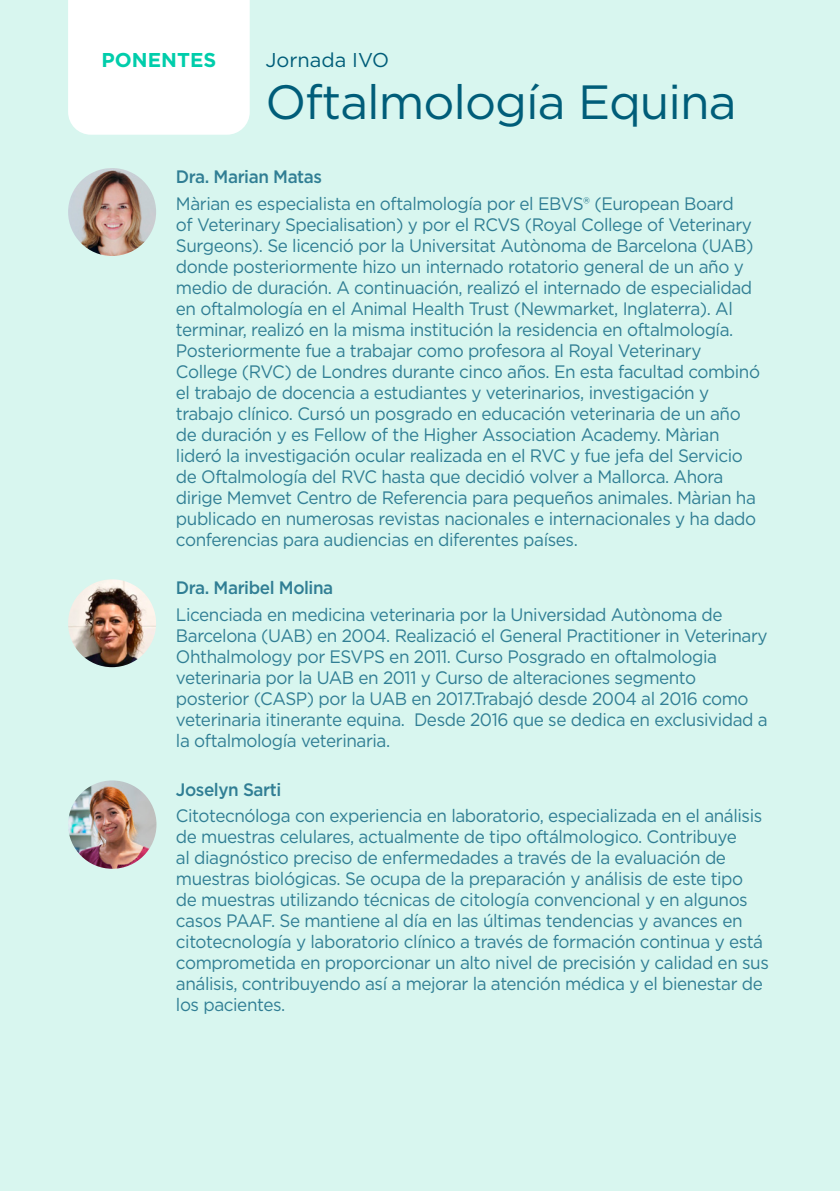
<style>
.page{position:relative;width:840px;height:1191px;background:#fff}
.page>*{position:absolute;margin:0;border:0;box-sizing:border-box;transform-origin:0 0}
.t1{font:48px "Gotham";letter-spacing:-.02em;color:#005d79}
.t2{font:20px "Gotham";color:#005d79}
.t3{font:700 20px "Gotham";color:#00cdab}
.t4{font:18px/21px "Gotham";letter-spacing:-.025em;color:#307e94;scale:.95 1}
.t5{font:500 18px "Gotham";letter-spacing:-.025em;color:#307e94;scale:.95 1}
</style>
<div class="page">
<div style="left:0;top:0;width:839px;height:1191px;background:#d8f6ef"></div>
<img style="left:68px;top:168px;width:88px;height:88px;border-radius:44px">
<img style="left:68px;top:579px;width:88px;height:88px;border-radius:44px">
<img style="left:68px;top:780px;width:88px;height:88px;border-radius:44px">
<div style="left:68px;top:0;width:181px;height:135px;background:#fff"></div>
<p class="t3" style="left:101px;top:47px;width:116px">PONENTES</p>
<p class="t2" style="left:265px;top:47px;width:125px">Jornada IVO</p>
<h1 class="t1" style="left:265px;top:71px;width:472px">Oftalmología Equina</h1>
<p class="t5" style="left:176px;top:165px;width:155px">Dra. Marian Matas</p>
<p class="t4" style="left:176px;top:192px;width:616px">Màrian es especialista en oftalmología por el EBVS® (European Board<br>of Veterinary Specialisation) y por el RCVS (Royal College of Veterinary Surgeons). Se licenció por la Universitat Autònoma de Barcelona (UAB) donde posteriormente hizo un internado rotatorio general de un año y medio de duración. A continuación, realizó el internado de especialidad en oftalmología en el Animal Health Trust (Newmarket, Inglaterra). Al terminar, realizó en la misma institución la residencia en oftalmología.<br>Posteriormente fue a trabajar como profesora al Royal Veterinary College (RVC) de Londres durante cinco años. En esta facultad combinó el trabajo de docencia a estudiantes y veterinarios, investigación y trabajo clínico. Cursó un posgrado en educación veterinaria de un año de duración y es Fellow of the Higher Association Academy. Màrian lideró la investigación ocular realizada en el RVC y fue jefa del Servicio de Oftalmología del RVC hasta que decidió volver a Mallorca. Ahora dirige Memvet Centro de Referencia para pequeños animales. Màrian ha publicado en numerosas revistas nacionales e internacionales y ha dado conferencias para audiencias en diferentes países.</p>
<p class="t5" style="left:176px;top:576px;width:167px">Dra. Maribel Molina</p>
<p class="t4" style="left:176px;top:604px;width:624px">Licenciada en medicina veterinaria por la Universidad Autònoma de Barcelona (UAB) en 2004. Realizació el General Practitioner in Veterinary Ohthalmology por ESVPS en 2011. Curso Posgrado en oftalmologia veterinaria por la UAB en 2011 y Curso de alteraciones segmento posterior (CASP) por la UAB en 2017.Trabajó desde 2004 al 2016 como veterinaria itinerante equina. Desde 2016 que se dedica en exclusividad a la oftalmología veterinaria.</p>
<p class="t5" style="left:176px;top:777px;width:112px">Joselyn Sarti</p>
<p class="t4" style="left:176px;top:805px;width:625px">Citotecnóloga con experiencia en laboratorio, especializada en el análisis de muestras celulares, actualmente de tipo oftálmologico. Contribuye<br>al diagnóstico preciso de enfermedades a través de la evaluación de muestras biológicas. Se ocupa de la preparación y análisis de este tipo<br>de muestras utilizando técnicas de citología convencional y en algunos casos PAAF. Se mantiene al día en las últimas tendencias y avances en citotecnología y laboratorio clínico a través de formación continua y está comprometida en proporcionar un alto nivel de precisión y calidad en sus análisis, contribuyendo así a mejorar la atención médica y el bienestar de los pacientes.</p>
</div>
